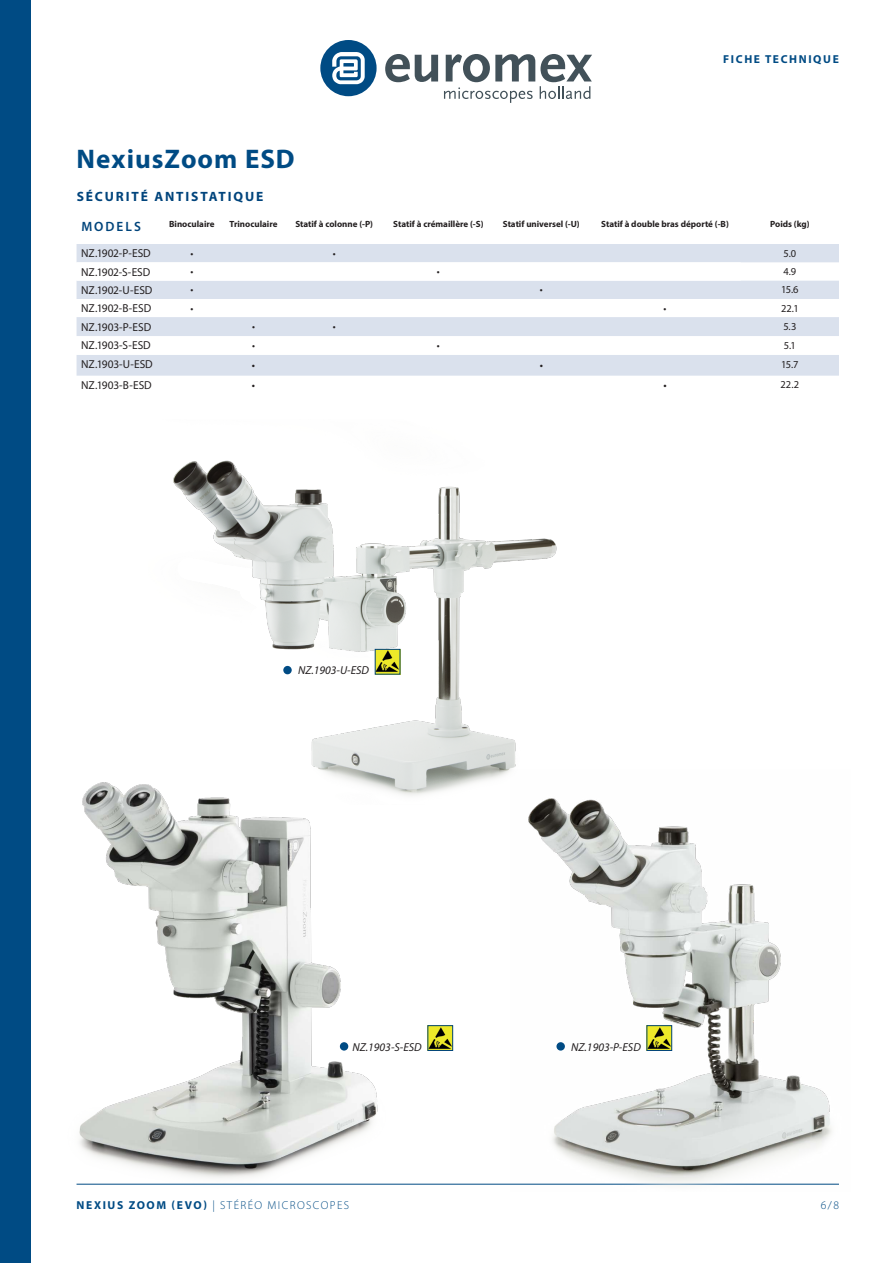
<style>
.page{position:relative;width:893px;height:1263px;background:#fff}
.page>*{position:absolute;margin:0;border:0;box-sizing:border-box;transform-origin:0 0}
.j_productkop{font:700 27px "Myriad Pro";letter-spacing:.04em;color:#004b84}
.t1{font:700 13.5px "Myriad Pro";letter-spacing:.14em;color:#00447c}
.j_tussenkop{font:600 13.5px "Myriad Pro";letter-spacing:.15em;color:#00447b}
.j_tabel{font:11.85px "Myriad Pro";color:#231f20}
.j_tabel_y-as{font:11.55px "Myriad Pro";letter-spacing:-.01em;color:#231f20}
.t2{font:italic 11.55px "Myriad Pro";color:#231f20}
.t3{font:300 11.55px "Myriad Pro";letter-spacing:.12em;color:#004b84}
.t4{font:700 11.55px "Myriad Pro";letter-spacing:.14em;color:#004b84}
.j_tabel-2{font:10.65px "Myriad Pro";letter-spacing:-.03em;color:#231f20}
.j_tabel_x-as{font:700 9px "Myriad Pro";color:#231f20}
.s1{font-weight:700}
</style>
<div class="page">
<svg style="left:320px;top:40px;width:57px;height:56px"></svg>
<svg style="left:385px;top:54px;width:53px;height:28px"></svg>
<svg style="left:444px;top:54px;width:148px;height:49px"></svg>
<div style="left:0;top:0;width:30px;height:1263px;background:#004b84"></div>
<hr style="left:77px;top:1184px;width:762px;height:1px;background:#004b84">
<img style="left:173px;top:460px;width:384px;height:336px">
<img style="left:510px;top:769px;width:329px;height:416px">
<img style="left:649px;top:1027px;width:21px;height:21px">
<div style="left:647px;top:1025px;width:25px;height:25px;border:1px solid #00447b"></div>
<div style="left:556px;top:1042px;width:9px;height:8px;background:#004b84;border-radius:50%"></div>
<img style="left:377px;top:651px;width:21px;height:21px">
<div style="left:375px;top:649px;width:25px;height:25px;border:1px solid #00447b"></div>
<div style="left:283px;top:666px;width:9px;height:8px;background:#004b84;border-radius:50%"></div>
<img style="left:76px;top:757px;width:324px;height:428px">
<img style="left:430px;top:1027px;width:21px;height:21px">
<div style="left:428px;top:1025px;width:25px;height:25px;border:1px solid #00447b"></div>
<div style="left:340px;top:1042px;width:8px;height:8px;background:#004b84;border-radius:50%"></div>
<svg style="left:77px;top:244px;width:762px;height:132px"></svg>
<p class="j_productkop" style="left:77px;top:141px;width:220px">NexiusZoom ESD</p>
<p class="t4" style="left:723px;top:51px;width:117px">FICHE TECHNIQUE</p>
<p class="t1" style="left:77px;top:188px;width:188px">SÉCURITÉ ANTISTATIQUE</p>
<p class="j_tussenkop" style="left:81px;top:218px;width:61px">MODELS</p>
<p class="j_tabel_x-as" style="left:169px;top:218px;width:47px">Binoculaire</p>
<p class="j_tabel_x-as" style="left:230px;top:218px;width:49px">Trinoculaire</p>
<p class="j_tabel_x-as" style="left:295px;top:218px;width:79px">Statif à colonne (-P)</p>
<p class="j_tabel_x-as" style="left:393px;top:218px;width:92px">Statif à crémaillère (-S)</p>
<p class="j_tabel_x-as" style="left:503px;top:218px;width:78px">Statif universel (-U)</p>
<p class="j_tabel_x-as" style="left:601px;top:218px;width:129px">Statif à double bras déporté (-B)</p>
<p class="j_tabel_x-as" style="left:770px;top:218px;width:41px">Poids (kg)</p>
<p class="j_tabel_y-as" style="left:81px;top:246px;width:71px">NZ.1902-P-ESD</p>
<p class="j_tabel-2" style="left:190px;top:247px;width:4px">•</p>
<p class="j_tabel-2" style="left:333px;top:247px;width:4px">•</p>
<p class="j_tabel-2" style="left:783px;top:247px;width:14px">5.0</p>
<p class="j_tabel_y-as" style="left:81px;top:265px;width:71px">NZ.1902-S-ESD</p>
<p class="j_tabel-2" style="left:190px;top:265px;width:4px">•</p>
<p class="j_tabel-2" style="left:437px;top:265px;width:4px">•</p>
<p class="j_tabel-2" style="left:783px;top:265px;width:14px">4.9</p>
<p class="j_tabel_y-as" style="left:81px;top:283px;width:73px">NZ.1902-U-ESD</p>
<p class="j_tabel-2" style="left:190px;top:283px;width:4px">•</p>
<p class="j_tabel-2" style="left:540px;top:283px;width:4px">•</p>
<p class="j_tabel-2" style="left:781px;top:283px;width:19px">15.6</p>
<p class="j_tabel_y-as" style="left:81px;top:301px;width:72px">NZ.1902-B-ESD</p>
<p class="j_tabel-2" style="left:190px;top:302px;width:4px">•</p>
<p class="j_tabel-2" style="left:664px;top:302px;width:4px">•</p>
<p class="j_tabel-2" style="left:781px;top:302px;width:19px">22.1</p>
<p class="j_tabel_y-as" style="left:81px;top:319px;width:71px">NZ.1903-P-ESD</p>
<p class="j_tabel-2" style="left:252px;top:320px;width:4px">•</p>
<p class="j_tabel-2" style="left:333px;top:320px;width:4px">•</p>
<p class="j_tabel-2" style="left:783px;top:320px;width:15px">5.3</p>
<p class="j_tabel_y-as" style="left:81px;top:338px;width:71px">NZ.1903-S-ESD</p>
<p class="j_tabel-2" style="left:252px;top:339px;width:4px">•</p>
<p class="j_tabel-2" style="left:437px;top:339px;width:4px">•</p>
<p class="j_tabel-2" style="left:784px;top:339px;width:14px">5.1</p>
<p class="j_tabel_y-as" style="left:81px;top:357px;width:73px">NZ.1903-U-ESD</p>
<p class="j_tabel" style="left:252px;top:357px;width:5px">•</p>
<p class="j_tabel" style="left:540px;top:357px;width:5px">•</p>
<p class="j_tabel-2" style="left:781px;top:358px;width:19px">15.7</p>
<p class="j_tabel_y-as" style="left:81px;top:378px;width:72px">NZ.1903-B-ESD</p>
<p class="j_tabel" style="left:252px;top:378px;width:5px">•</p>
<p class="j_tabel" style="left:663px;top:378px;width:5px">•</p>
<p class="j_tabel-2" style="left:781px;top:378px;width:20px">22.2</p>
<p class="t2" style="left:298px;top:663px;width:73px">NZ.1903-U-ESD</p>
<p class="t2" style="left:352px;top:1039px;width:71px">NZ.1903-S-ESD</p>
<p class="t3" style="left:77px;top:1198px;width:274px"><span class="s1">NEXIUS ZOOM (EVO)</span> | STÉRÉO MICROSCOPES</p>
<p class="t2" style="left:571px;top:1039px;width:71px">NZ.1903-P-ESD</p>
<p class="t3" style="left:821px;top:1198px;width:20px">6/8</p>
</div>
